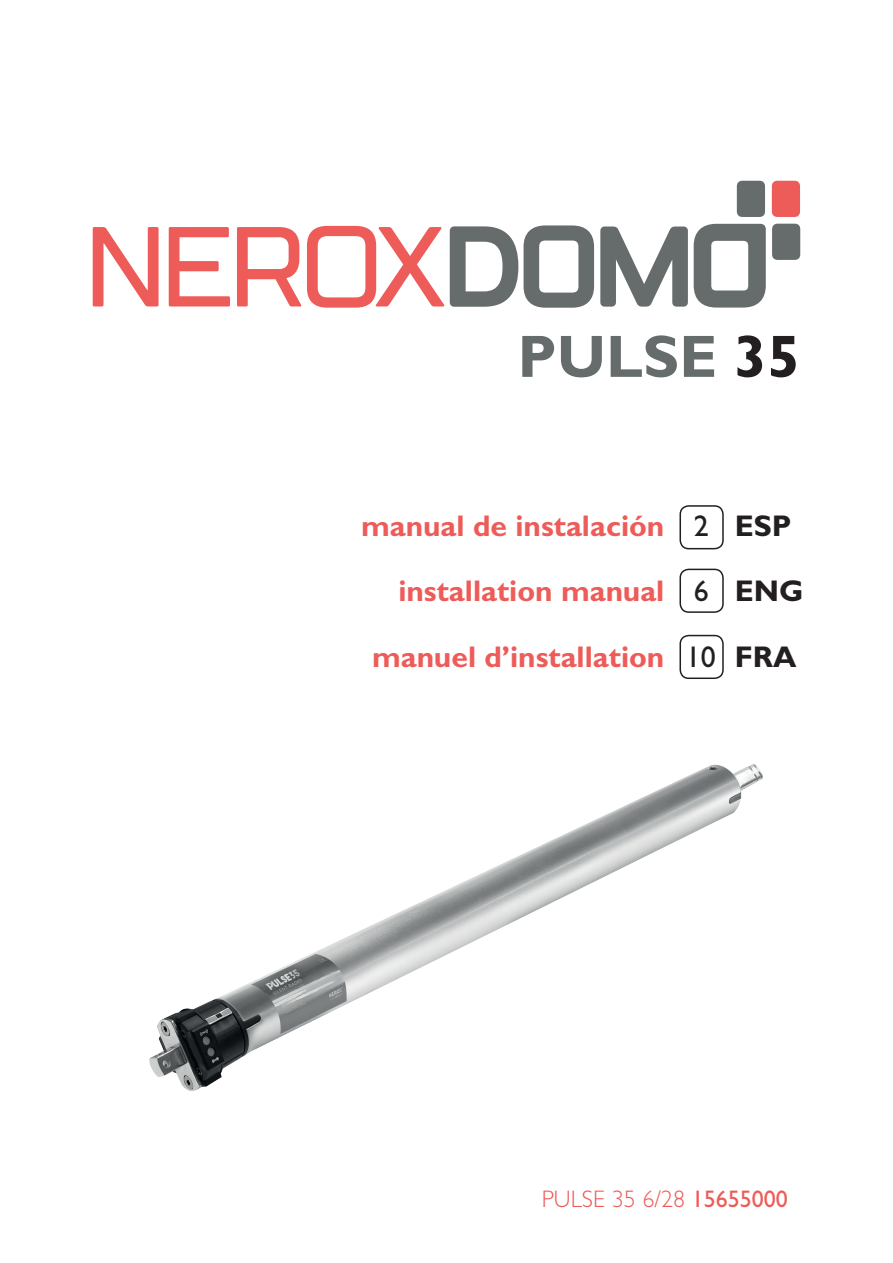
<style>
.page{position:relative;width:893px;height:1263px;background:#fff}
.page>*{position:absolute;margin:0;border:0;box-sizing:border-box;transform-origin:0 0}
.t1{font:700 60px "Gill Sans Std";color:#666c6c}
.t2{font:700 30px/64.7px "Gill Sans Std";color:#ed5c59;text-align:right}
.t3{font:700 30px/64.7px "Gill Sans Std";color:#231f20}
.t4{font:300 24px "Gill Sans Std";color:#ed5c59}
.s1{color:#231f20}
.s2{font-weight:400}
.s3{font-weight:400;color:#231f20}
</style>
<div class="page">
<svg style="left:524px;top:225px;width:70px;height:83px"></svg>
<svg style="left:600px;top:226px;width:88px;height:81px"></svg>
<svg style="left:93px;top:227px;width:66px;height:79px"></svg>
<svg style="left:169px;top:227px;width:61px;height:79px"></svg>
<div style="left:737px;top:181px;width:28px;height:36px;background:#666c6c;border-radius:6px"></div>
<div style="left:772px;top:181px;width:28px;height:36px;background:#ed5c59;border-radius:6px"></div>
<div style="left:772px;top:224px;width:28px;height:36px;background:#666c6c;border-radius:6px"></div>
<svg style="left:694px;top:224px;width:72px;height:84px"></svg>
<svg style="left:237px;top:226px;width:281px;height:82px"></svg>
<div style="left:679px;top:505px;width:45px;height:44px;border:2px solid #231f20;border-radius:9px"></div>
<div style="left:679px;top:569px;width:45px;height:44px;border:2px solid #231f20;border-radius:9px"></div>
<img style="left:149px;top:634px;width:614px;height:457px">
<h1 class="t1" style="left:517px;top:321px;width:284px">PULSE <span class="s1">35</span></h1>
<p class="t2" style="left:361px;top:494px;width:305px">manual de instalación installation manual</p>
<p class="t3" style="left:694px;top:494px;width:111px"><span class="s2">2</span> ESP<br><span class="s2">6</span> ENG</p>
<p class="t2" style="left:372px;top:625px;width:426px">manuel d’installation <span class="s3">10</span> <span class="s1">FRA</span></p>
<p class="t4" style="left:542px;top:1185px;width:248px">PULSE 35 6/28 <span class="s2">15655000</span></p>
</div>
